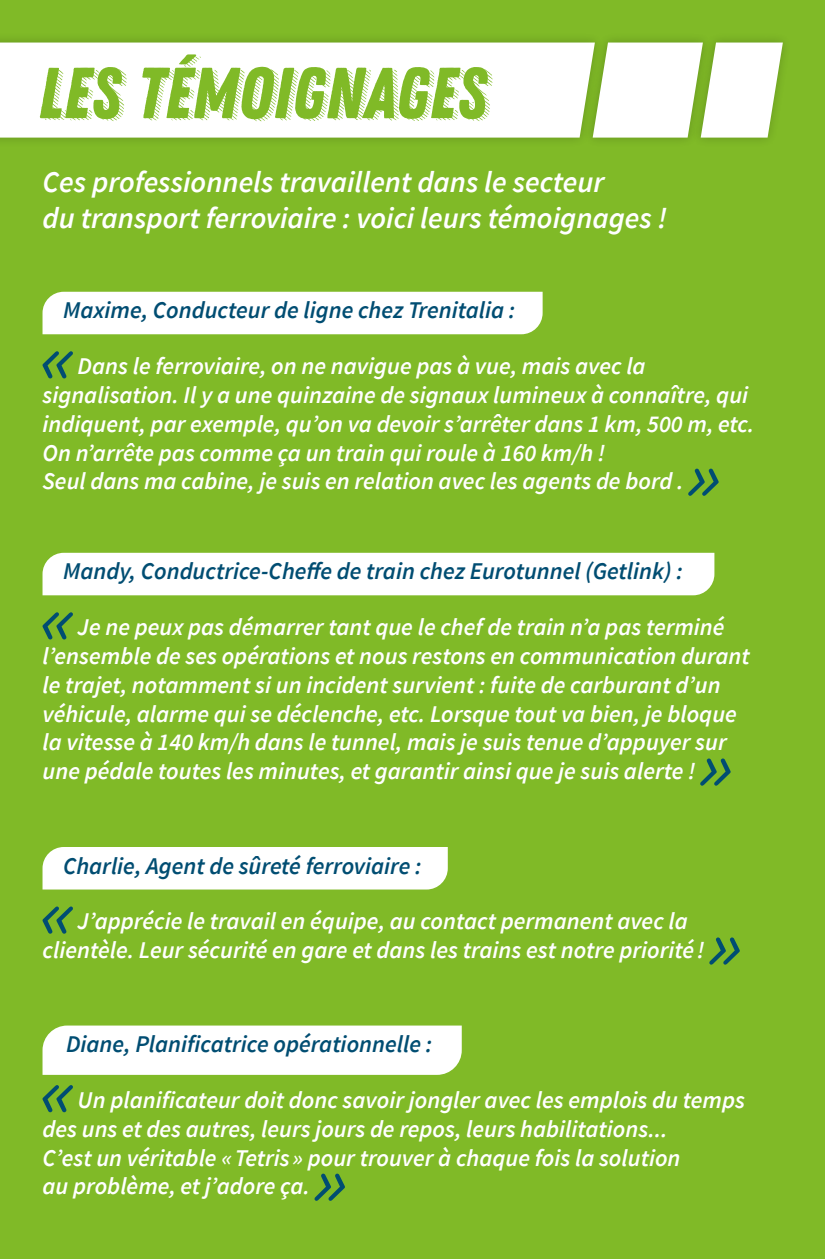
<style>
.page{position:relative;width:825px;height:1259px;background:#80ba27}
.page>*{position:absolute;margin:0;border:0;box-sizing:border-box;transform-origin:0 0}
.t1{font:72px "Zing Rust D2 Demo Base";color:#80ba27}
.t2{font:italic 600 30px/36px "Source Sans Pro";color:#fff}
.t3{font:italic 600 24px/28.8px "Source Sans Pro";color:#fff}
.t4{font:italic 600 24px "Source Sans Pro";color:#004d72}
</style>
<div class="page">
<div style="left:43px;top:292px;width:500px;height:42px;background:#fff"></div>
<div style="left:43px;top:553px;width:671px;height:42px;background:#fff"></div>
<div style="left:43px;top:847px;width:405px;height:42px;background:#fff"></div>
<svg style="left:43px;top:351px;width:30px;height:27px"></svg>
<svg style="left:688px;top:469px;width:31px;height:27px"></svg>
<svg style="left:43px;top:612px;width:30px;height:27px"></svg>
<svg style="left:700px;top:758px;width:31px;height:27px"></svg>
<svg style="left:43px;top:906px;width:30px;height:27px"></svg>
<svg style="left:709px;top:937px;width:31px;height:27px"></svg>
<div style="left:43px;top:1025px;width:419px;height:50px;background:#fff"></div>
<svg style="left:43px;top:1085px;width:30px;height:27px"></svg>
<svg style="left:315px;top:1173px;width:30px;height:27px"></svg>
<div style="left:0;top:32px;width:604px;height:116px;background:#7bb425"></div>
<div style="left:0;top:43px;width:583px;height:95px;background:#fff"></div>
<div style="left:583px;top:32px;width:130px;height:116px;background:#000;opacity:.2"></div>
<div style="left:691px;top:32px;width:102px;height:116px;background:#000;opacity:.2"></div>
<svg style="left:593px;top:43px;width:190px;height:95px;background:#eaf2de"></svg>
<h1 class="t1" style="left:43px;top:53px;width:450px">LES TÉMOIGNAGES</h1>
<p class="t2" style="left:43px;top:163px;width:626px">Ces professionnels travaillent dans le secteur<br>du transport ferroviaire : voici leurs témoignages !</p>
<p class="t4" style="left:63px;top:294px;width:454px">Maxime, Conducteur de ligne chez Trenitalia :</p>
<p class="t3" style="left:43px;top:351px;width:713px;text-indent:35px">Dans le ferroviaire, on ne navigue pas à vue, mais avec la signalisation. Il y a une quinzaine de signaux lumineux à connaître, qui indiquent, par exemple, qu’on va devoir s’arrêter dans 1 km, 500 m, etc.<br>On n’arrête pas comme ça un train qui roule à 160 km/h !<br>Seul dans ma cabine, je suis en relation avec les agents de bord .</p>
<p class="t4" style="left:63px;top:555px;width:621px">Mandy, Conductrice-Cheffe de train chez Eurotunnel (Getlink) :</p>
<p class="t3" style="left:43px;top:612px;width:709px;text-indent:35px">Je ne peux pas démarrer tant que le chef de train n’a pas terminé l’ensemble de ses opérations et nous restons en communication durant le trajet, notamment si un incident survient : fuite de carburant d’un véhicule, alarme qui se déclenche, etc. Lorsque tout va bien, je bloque la vitesse à 140 km/h dans le tunnel, mais je suis tenue d’appuyer sur une pédale toutes les minutes, et garantir ainsi que je suis alerte !</p>
<p class="t4" style="left:63px;top:850px;width:360px">Charlie, Agent de sûreté ferroviaire :</p>
<p class="t3" style="left:43px;top:906px;width:664px;text-indent:35px">J’apprécie le travail en équipe, au contact permanent avec la clientèle. Leur sécurité en gare et dans les trains est notre priorité !</p>
<p class="t4" style="left:66px;top:1028px;width:368px">Diane, Planificatrice opérationnelle :</p>
<p class="t3" style="left:43px;top:1085px;width:704px;text-indent:35px">Un planificateur doit donc savoir jongler avec les emplois du temps des uns et des autres, leurs jours de repos, leurs habilitations...<br>C’est un véritable «Tetris » pour trouver à chaque fois la solution<br>au problème, et j’adore ça.</p>
</div>
